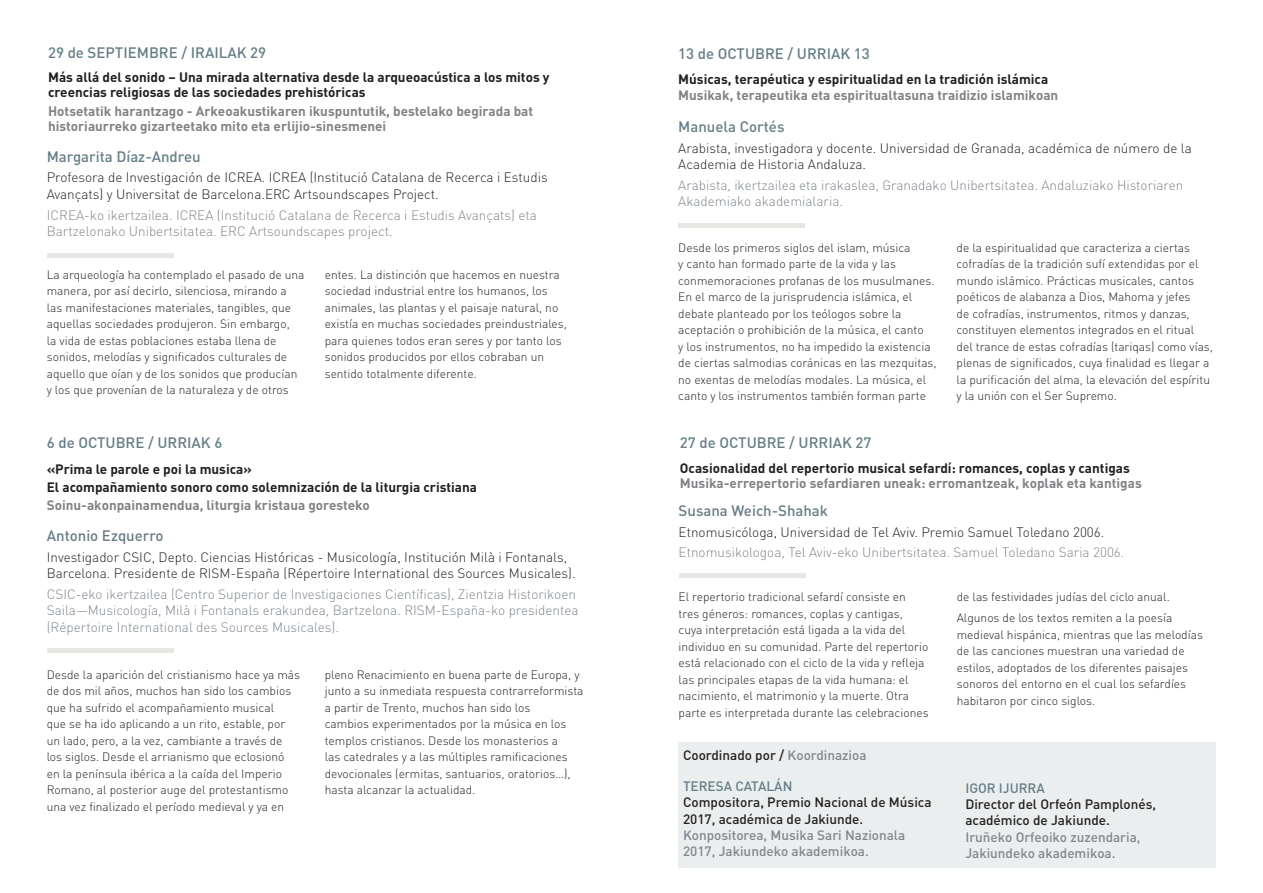
<style>
.page{position:relative;width:1263px;height:893px;background:#fff}
.page>*{position:absolute;margin:0;border:0;box-sizing:border-box;transform-origin:0 0}
.texto_CAST{font:500 15px "DINOT";color:#657e87}
.t1{font:300 13.5px/16.5px "DINOT";color:#7f868d}
.t2{font:300 13.5px/16.5px "DINOT";color:#231f20}
.texto_CAST-2{font:700 13.5px/15px "DINOT";color:#808285}
.t3{font:700 13.5px/18px "DINOT";color:#231f20}
.t4{font:500 13.5px/16.2px "DINOT";color:#231f20}
.t5{font:500 13.5px/16.2px "DINOT";color:#7f868d}
.texto_CAST-3{font:500 13.5px "DINOT";color:#657e87}
.t6{font:300 12px/16.5px "DINOT";color:#231f20}
.s1{color:#808285}
.s2{color:#231f20}
.s3{color:#7f868d}
</style>
<div class="page">
<hr style="left:47px;top:253px;width:126px;height:4px;background:#e6e6e2">
<div style="left:678px;top:743px;width:538px;height:125px;background:#ebeeef"></div>
<hr style="left:680px;top:574px;width:126px;height:4px;background:#e6e6e2">
<hr style="left:47px;top:649px;width:126px;height:4px;background:#e6e6e2">
<div style="left:678px;top:223px;width:127px;height:5px;background:#e6e6e2"></div>
<p class="texto_CAST" style="left:48px;top:43px;width:220px">29 de SEPTIEMBRE / IRAILAK 29</p>
<p class="t3" style="left:48px;top:69px;width:503px;line-height:15px">Más allá del sonido – Una mirada alternativa desde la arqueoacústica a los mitos y creencias religiosas de las sociedades prehistóricas</p>
<p class="texto_CAST-2" style="left:48px;top:103px;width:487px">Hotsetatik harantzago - Arkeoakustikaren ikuspuntutik, bestelako begirada bat historiaurreko gizarteetako mito eta erlijio-sinesmenei</p>
<p class="texto_CAST" style="left:47px;top:146px;width:155px">Margarita Díaz-Andreu</p>
<p class="t2" style="left:47px;top:169px;width:502px">Profesora de Investigación de ICREA. ICREA (Institució Catalana de Recerca i Estudis<br>Avançats) y Universitat de Barcelona.ERC Artsoundscapes Project.</p>
<p class="t1" style="left:47px;top:206px;width:492px">ICREA-ko ikertzailea. ICREA (Institució Catalana de Recerca i Estudis Avançats) eta<br>Bartzelonako Unibertsitatea. ERC Artsoundscapes project.</p>
<p class="t6" style="left:47px;top:266px;width:259px">La arqueología ha contemplado el pasado de una manera, por así decirlo, silenciosa, mirando a las manifestaciones materiales, tangibles, que aquellas sociedades produjeron. Sin embargo,<br>la vida de estas poblaciones estaba llena de sonidos, melodías y significados culturales de aquello que oían y de los sonidos que producían y los que provenían de la naturaleza y de otros</p>
<p class="t6" style="left:325px;top:266px;width:244px">entes. La distinción que hacemos en nuestra sociedad industrial entre los humanos, los animales, las plantas y el paisaje natural, no existía en muchas sociedades preindustriales, para quienes todos eran seres y por tanto los sonidos producidos por ellos cobraban un sentido totalmente diferente.</p>
<p class="texto_CAST" style="left:47px;top:432px;width:177px">6 de OCTUBRE / URRIAK 6</p>
<p class="t3" style="left:47px;top:460px;width:432px">«Prima le parole e poi la musica»<br>El acompañamiento sonoro como solemnización de la liturgia cristiana<br><span class="s1">Soinu-akonpainamendua, liturgia kristaua goresteko</span></p>
<p class="texto_CAST" style="left:47px;top:525px;width:118px">Antonio Ezquerro</p>
<p class="t2" style="left:47px;top:548px;width:530px">Investigador CSIC, Depto. Ciencias Históricas - Musicología, Institución Milà i Fontanals,<br>Barcelona. Presidente de RISM-España (Répertoire International des Sources Musicales).</p>
<p class="t1" style="left:47px;top:585px;width:533px">CSIC-eko ikertzailea (Centro Superior de Investigaciones Científicas), Zientzia Historikoen<br>Saila—Musicología, Milà i Fontanals erakundea, Bartzelona. RISM-España-ko presidentea (Répertoire International des Sources Musicales).</p>
<p class="t6" style="left:47px;top:665px;width:255px">Desde la aparición del cristianismo hace ya más de dos mil años, muchos han sido los cambios que ha sufrido el acompañamiento musical<br>que se ha ido aplicando a un rito, estable, por un lado, pero, a la vez, cambiante a través de los siglos. Desde el arrianismo que eclosionó en la península ibérica a la caída del Imperio Romano, al posterior auge del protestantismo una vez finalizado el período medieval y ya en</p>
<p class="t6" style="left:325px;top:665px;width:260px">pleno Renacimiento en buena parte de Europa, y junto a su inmediata respuesta contrarreformista a partir de Trento, muchos han sido los<br>cambios experimentados por la música en los templos cristianos. Desde los monasterios a<br>las catedrales y a las múltiples ramificaciones devocionales (ermitas, santuarios, oratorios…), hasta alcanzar la actualidad.</p>
<p class="texto_CAST" style="left:678px;top:43px;width:193px">13 de OCTUBRE / URRIAK 13</p>
<p class="texto_CAST-2" style="left:678px;top:70px;width:381px;line-height:16.5px"><span class="s2">Músicas, terapéutica y espiritualidad en la tradición islámica<br></span>Musikak, terapeutika eta espiritualtasuna traidizio islamikoan</p>
<p class="texto_CAST" style="left:678px;top:116px;width:108px">Manuela Cortés</p>
<p class="t2" style="left:678px;top:139px;width:515px">Arabista, investigadora y docente. Universidad de Granada, académica de número de la<br>Academia de Historia Andaluza.</p>
<p class="t1" style="left:678px;top:176px;width:507px">Arabista, ikertzailea eta irakaslea, Granadako Unibertsitatea. Andaluziako Historiaren<br>Akademiako akademialaria.</p>
<p class="t6" style="left:678px;top:239px;width:260px">Desde los primeros siglos del islam, música<br>y canto han formado parte de la vida y las conmemoraciones profanas de los musulmanes.<br>En el marco de la jurisprudencia islámica, el debate planteado por los teólogos sobre la aceptación o prohibición de la música, el canto<br>y los instrumentos, no ha impedido la existencia de ciertas salmodias coránicas en las mezquitas, no exentas de melodías modales. La música, el canto y los instrumentos también forman parte</p>
<p class="t6" style="left:956px;top:239px;width:258px">de la espiritualidad que caracteriza a ciertas cofradías de la tradición sufí extendidas por el mundo islámico. Prácticas musicales, cantos poéticos de alabanza a Dios, Mahoma y jefes<br>de cofradías, instrumentos, ritmos y danzas, constituyen elementos integrados en el ritual del trance de estas cofradías (tariqas) como vías, plenas de significados, cuya finalidad es llegar a la purificación del alma, la elevación del espíritu y la unión con el Ser Supremo.</p>
<p class="texto_CAST" style="left:680px;top:432px;width:193px">27 de OCTUBRE / URRIAK 27</p>
<p class="texto_CAST-2" style="left:680px;top:460px;width:463px"><span class="s2">Ocasionalidad del repertorio musical sefardí: romances, coplas y cantigas<br></span>Musika-errepertorio sefardiaren uneak: erromantzeak, koplak eta kantigas</p>
<p class="texto_CAST" style="left:679px;top:500px;width:151px">Susana Weich-Shahak</p>
<p class="t2" style="left:679px;top:523px;width:427px">Etnomusicóloga, Universidad de Tel Aviv. Premio Samuel Toledano 2006.</p>
<p class="t1" style="left:679px;top:544px;width:447px">Etnomusikologoa, Tel Aviv-eko Unibertsitatea. Samuel Toledano Saria 2006.</p>
<p class="t6" style="left:679px;top:588px;width:252px">El repertorio tradicional sefardí consiste en tres géneros: romances, coplas y cantigas, cuya interpretación está ligada a la vida del individuo en su comunidad. Parte del repertorio está relacionado con el ciclo de la vida y refleja las principales etapas de la vida humana: el nacimiento, el matrimonio y la muerte. Otra parte es interpretada durante las celebraciones</p>
<p class="t6" style="left:957px;top:588px;width:215px">de las festividades judías del ciclo anual.</p>
<p class="t6" style="left:957px;top:609px;width:248px">Algunos de los textos remiten a la poesía medieval hispánica, mientras que las melodías de las canciones muestran una variedad de estilos, adoptados de los diferentes paisajes sonoros del entorno en el cual los sefardíes habitaron por cinco siglos.</p>
<p class="t4" style="left:683px;top:746px;width:185px">Coordinado por / <span class="s3">Koordinazioa</span></p>
<p class="texto_CAST-3" style="left:683px;top:777px;width:111px">TERESA CATALÁN</p>
<p class="t4" style="left:683px;top:794px;width:250px">Compositora, Premio Nacional de Música<br>2017, académica de Jakiunde.</p>
<p class="t5" style="left:683px;top:826px;width:224px">Konpositorea, Musika Sari Nazionala<br>2017, Jakiundeko akademikoa.</p>
<p class="texto_CAST-3" style="left:965px;top:779px;width:81px">IGOR IJURRA</p>
<p class="t4" style="left:965px;top:796px;width:192px">Director del Orfeón Pamplonés, académico de Jakiunde.</p>
<p class="t5" style="left:965px;top:828px;width:177px">Iruñeko Orfeoiko zuzendaria,<br>Jakiundeko akademikoa.</p>
</div>
